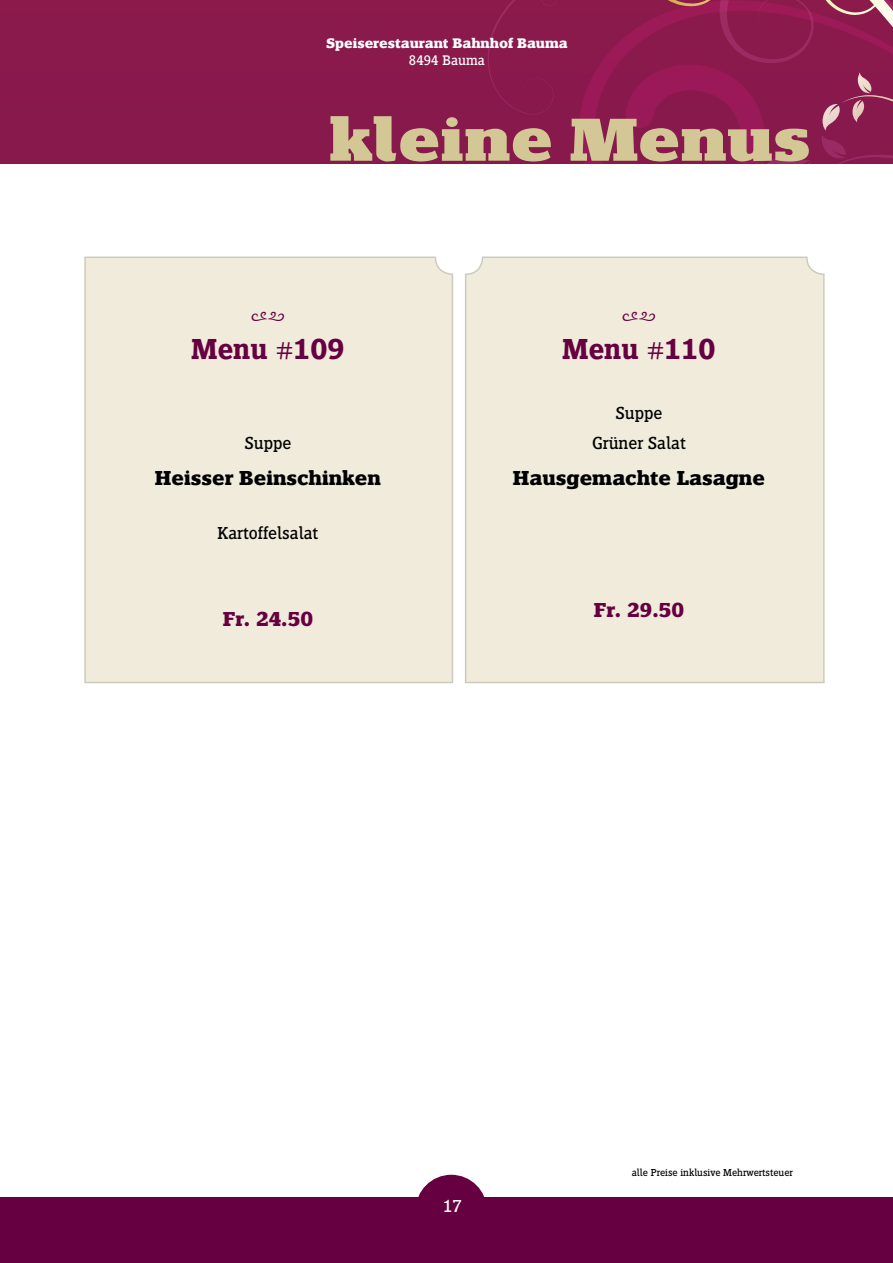
<style>
.page{position:relative;width:893px;height:1263px;background:#fff}
.page>*{position:absolute;margin:0;border:0;box-sizing:border-box;transform-origin:0 0}
.t1{font:900 63px "Siseriff LT Std";color:#d3c895}
.t2{font:600 30px "Siseriff LT Std";color:#670040}
.t3{font:700 21px "Siseriff LT Std";color:#000}
.t4{font:700 21px "Siseriff LT Std";color:#670040}
.t5{font:18px/30px "Siseriff LT Std";color:#000;text-align:center}
.t6{font:18px "Nexa Rust Extras Script";color:#670040}
.t7{font:18px "Siseriff LT Std";color:#fff}
.t8{font:700 14.4px "Siseriff LT Std";color:#fff}
.t9{font:14.4px "Siseriff LT Std";color:#fff}
.t10{font:10.5px "Siseriff LT Std";color:#000}
</style>
<div class="page">
<div style="left:416px;top:1175px;width:71px;height:71px;background:#670040;border-radius:50%"></div>
<div style="left:0;top:0;width:893px;height:164px;background:#89194c"></div>
<svg style="left:488px;top:0;width:65px;height:115px"></svg>
<svg style="left:579px;top:0;width:314px;height:164px"></svg>
<div style="left:0;top:1197px;width:893px;height:66px;background:#670040"></div>
<div style="left:84px;top:256px;width:370px;height:428px;background:#f0ebdb"></div>
<div style="left:465px;top:256px;width:360px;height:428px;background:#f0ebdb"></div>
<p class="t8" style="left:326px;top:35px;width:243px">Speiserestaurant Bahnhof Bauma</p>
<p class="t9" style="left:409px;top:52px;width:78px">8494 Bauma</p>
<h1 class="t1" style="left:329px;top:104px;width:483px">kleine Menus</h1>
<p class="t6" style="left:251px;top:306px;width:36px">op</p>
<h2 class="t2" style="left:191px;top:333px;width:155px">Menu #109</h2>
<p class="t5" style="left:244px;top:428px;width:49px">Suppe</p>
<p class="t3" style="left:155px;top:466px;width:227px">Heisser Beinschinken</p>
<p class="t5" style="left:217px;top:518px;width:102px">Kartoffelsalat</p>
<p class="t4" style="left:223px;top:607px;width:92px">Fr. 24.50</p>
<p class="t6" style="left:622px;top:306px;width:36px">op</p>
<h2 class="t2" style="left:562px;top:333px;width:155px">Menu #110</h2>
<p class="t5" style="left:592px;top:398px;width:95px">Suppe<br>Grüner Salat</p>
<p class="t3" style="left:513px;top:466px;width:254px">Hausgemachte Lasagne</p>
<p class="t4" style="left:594px;top:598px;width:92px">Fr. 29.50</p>
<p class="t7" style="left:443px;top:1196px;width:20px">17</p>
<p class="t10" style="left:632px;top:1167px;width:163px">alle Preise inklusive Mehrwertsteuer</p>
</div>
